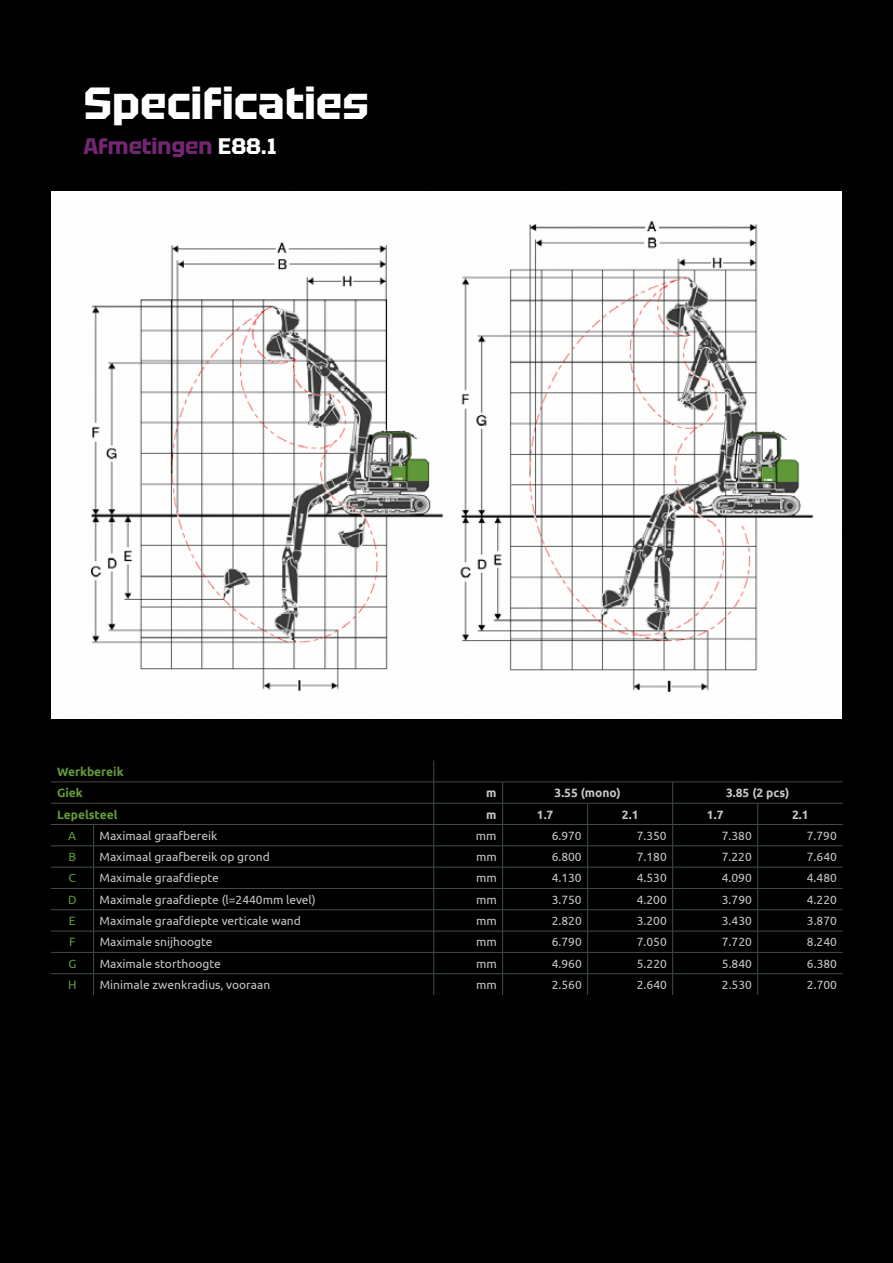
<style>
.page{position:relative;width:893px;height:1263px;background:#000}
.page>*{position:absolute;margin:0;border:0;box-sizing:border-box;transform-origin:0 0}
.t1{font:700 45px "Tektur";color:#fff}
.t2{font:700 22.5px "Tektur";color:#742673}
.t3{font:12px "Ubuntu";color:#c6c6c6}
.t4{font:700 12px "Ubuntu";color:#c6c6c6}
.t5{font:700 12px/21.3px "Ubuntu";color:#639a3a}
.t6{font:12px "Ubuntu";color:#639a3a}
.s1{color:#fff}
</style>
<div class="page">
<img style="left:51px;top:191px;width:791px;height:527px">
<hr style="left:51px;top:782px;width:43px;height:1px;background:#414c4e">
<hr style="left:94px;top:782px;width:340px;height:1px;background:#414c4e">
<hr style="left:434px;top:782px;width:69px;height:1px;background:#414c4e">
<hr style="left:503px;top:782px;width:85px;height:1px;background:#414c4e">
<hr style="left:588px;top:782px;width:85px;height:1px;background:#414c4e">
<hr style="left:673px;top:782px;width:85px;height:1px;background:#414c4e">
<hr style="left:758px;top:782px;width:85px;height:1px;background:#414c4e">
<hr style="left:51px;top:803px;width:43px;height:1px;background:#414c4e">
<hr style="left:94px;top:803px;width:340px;height:1px;background:#414c4e">
<hr style="left:434px;top:803px;width:69px;height:1px;background:#414c4e">
<hr style="left:503px;top:803px;width:85px;height:1px;background:#414c4e">
<hr style="left:588px;top:803px;width:85px;height:1px;background:#414c4e">
<hr style="left:673px;top:803px;width:85px;height:1px;background:#414c4e">
<hr style="left:758px;top:803px;width:85px;height:1px;background:#414c4e">
<hr style="left:51px;top:824px;width:43px;height:1px;background:#414c4e">
<hr style="left:94px;top:824px;width:340px;height:1px;background:#414c4e">
<hr style="left:434px;top:824px;width:69px;height:1px;background:#414c4e">
<hr style="left:503px;top:824px;width:85px;height:1px;background:#414c4e">
<hr style="left:588px;top:824px;width:85px;height:1px;background:#414c4e">
<hr style="left:673px;top:824px;width:85px;height:1px;background:#414c4e">
<hr style="left:758px;top:824px;width:85px;height:1px;background:#414c4e">
<hr style="left:51px;top:845px;width:43px;height:1px;background:#414c4e">
<hr style="left:94px;top:845px;width:340px;height:1px;background:#414c4e">
<hr style="left:434px;top:845px;width:69px;height:1px;background:#414c4e">
<hr style="left:503px;top:845px;width:85px;height:1px;background:#414c4e">
<hr style="left:588px;top:845px;width:85px;height:1px;background:#414c4e">
<hr style="left:673px;top:845px;width:85px;height:1px;background:#414c4e">
<hr style="left:758px;top:845px;width:85px;height:1px;background:#414c4e">
<hr style="left:51px;top:867px;width:43px;height:1px;background:#414c4e">
<hr style="left:94px;top:867px;width:340px;height:1px;background:#414c4e">
<hr style="left:434px;top:867px;width:69px;height:1px;background:#414c4e">
<hr style="left:503px;top:867px;width:85px;height:1px;background:#414c4e">
<hr style="left:588px;top:867px;width:85px;height:1px;background:#414c4e">
<hr style="left:673px;top:867px;width:85px;height:1px;background:#414c4e">
<hr style="left:758px;top:867px;width:85px;height:1px;background:#414c4e">
<hr style="left:51px;top:888px;width:43px;height:1px;background:#414c4e">
<hr style="left:94px;top:888px;width:340px;height:1px;background:#414c4e">
<hr style="left:434px;top:888px;width:69px;height:1px;background:#414c4e">
<hr style="left:503px;top:888px;width:85px;height:1px;background:#414c4e">
<hr style="left:588px;top:888px;width:85px;height:1px;background:#414c4e">
<hr style="left:673px;top:888px;width:85px;height:1px;background:#414c4e">
<hr style="left:758px;top:888px;width:85px;height:1px;background:#414c4e">
<hr style="left:51px;top:909px;width:43px;height:1px;background:#414c4e">
<hr style="left:94px;top:909px;width:340px;height:1px;background:#414c4e">
<hr style="left:434px;top:909px;width:69px;height:1px;background:#414c4e">
<hr style="left:503px;top:909px;width:85px;height:1px;background:#414c4e">
<hr style="left:588px;top:909px;width:85px;height:1px;background:#414c4e">
<hr style="left:673px;top:909px;width:85px;height:1px;background:#414c4e">
<hr style="left:758px;top:909px;width:85px;height:1px;background:#414c4e">
<hr style="left:51px;top:931px;width:43px;height:1px;background:#414c4e">
<hr style="left:94px;top:931px;width:340px;height:1px;background:#414c4e">
<hr style="left:434px;top:931px;width:69px;height:1px;background:#414c4e">
<hr style="left:503px;top:931px;width:85px;height:1px;background:#414c4e">
<hr style="left:588px;top:931px;width:85px;height:1px;background:#414c4e">
<hr style="left:673px;top:931px;width:85px;height:1px;background:#414c4e">
<hr style="left:758px;top:931px;width:85px;height:1px;background:#414c4e">
<hr style="left:51px;top:952px;width:43px;height:1px;background:#414c4e">
<hr style="left:94px;top:952px;width:340px;height:1px;background:#414c4e">
<hr style="left:434px;top:952px;width:69px;height:1px;background:#414c4e">
<hr style="left:503px;top:952px;width:85px;height:1px;background:#414c4e">
<hr style="left:588px;top:952px;width:85px;height:1px;background:#414c4e">
<hr style="left:673px;top:952px;width:85px;height:1px;background:#414c4e">
<hr style="left:758px;top:952px;width:85px;height:1px;background:#414c4e">
<hr style="left:51px;top:973px;width:43px;height:1px;background:#414c4e">
<hr style="left:94px;top:973px;width:340px;height:1px;background:#414c4e">
<svg style="left:93px;top:825px;width:1px;height:170px"></svg>
<hr style="left:434px;top:973px;width:69px;height:1px;background:#414c4e">
<svg style="left:433px;top:760px;width:1px;height:235px"></svg>
<hr style="left:503px;top:973px;width:85px;height:1px;background:#414c4e">
<svg style="left:502px;top:783px;width:1px;height:212px"></svg>
<hr style="left:588px;top:973px;width:85px;height:1px;background:#414c4e">
<svg style="left:587px;top:803px;width:1px;height:192px"></svg>
<hr style="left:673px;top:973px;width:85px;height:1px;background:#414c4e">
<svg style="left:672px;top:782px;width:1px;height:213px"></svg>
<hr style="left:758px;top:973px;width:85px;height:1px;background:#414c4e">
<svg style="left:757px;top:803px;width:1px;height:192px"></svg>
<h1 class="t1" style="left:83px;top:74px;width:287px">Specificaties</h1>
<h2 class="t2" style="left:83px;top:132px;width:195px">Afmetingen <span class="s1">E88.1</span></h2>
<p class="t5" style="left:57px;top:761px;width:68px">Werkbereik<br>Giek</p>
<p class="t4" style="left:486px;top:786px;width:12px">m</p>
<p class="t4" style="left:554px;top:786px;width:68px">3.55 (mono)</p>
<p class="t4" style="left:726px;top:786px;width:65px">3.85 (2 pcs)</p>
<p class="t5" style="left:57px;top:803px;width:62px">Lepelsteel</p>
<p class="t4" style="left:486px;top:807px;width:12px">m</p>
<p class="t4" style="left:537px;top:807px;width:18px">1.7</p>
<p class="t4" style="left:622px;top:807px;width:18px">2.1</p>
<p class="t4" style="left:707px;top:807px;width:18px">1.7</p>
<p class="t4" style="left:792px;top:807px;width:18px">2.1</p>
<p class="t6" style="left:68px;top:828px;width:9px">A</p>
<p class="t3" style="left:100px;top:828px;width:119px">Maximaal graafbereik</p>
<p class="t3" style="left:476px;top:828px;width:22px">mm</p>
<p class="t3" style="left:552px;top:828px;width:32px">6.970</p>
<p class="t3" style="left:637px;top:828px;width:32px">7.350</p>
<p class="t3" style="left:722px;top:828px;width:32px">7.380</p>
<p class="t3" style="left:807px;top:828px;width:32px">7.790</p>
<p class="t6" style="left:68px;top:849px;width:9px">B</p>
<p class="t3" style="left:100px;top:849px;width:172px">Maximaal graafbereik op grond</p>
<p class="t3" style="left:476px;top:849px;width:22px">mm</p>
<p class="t3" style="left:552px;top:849px;width:32px">6.800</p>
<p class="t3" style="left:637px;top:849px;width:32px">7.180</p>
<p class="t3" style="left:722px;top:849px;width:32px">7.220</p>
<p class="t3" style="left:807px;top:849px;width:32px">7.640</p>
<p class="t6" style="left:69px;top:871px;width:9px">C</p>
<p class="t3" style="left:100px;top:871px;width:121px">Maximale graafdiepte</p>
<p class="t3" style="left:476px;top:871px;width:22px">mm</p>
<p class="t3" style="left:552px;top:871px;width:32px">4.130</p>
<p class="t3" style="left:637px;top:871px;width:32px">4.530</p>
<p class="t3" style="left:722px;top:871px;width:32px">4.090</p>
<p class="t3" style="left:807px;top:871px;width:32px">4.480</p>
<p class="t6" style="left:68px;top:892px;width:10px">D</p>
<p class="t3" style="left:100px;top:892px;width:218px">Maximale graafdiepte (l=2440mm level)</p>
<p class="t3" style="left:476px;top:892px;width:22px">mm</p>
<p class="t3" style="left:552px;top:892px;width:32px">3.750</p>
<p class="t3" style="left:637px;top:892px;width:32px">4.200</p>
<p class="t3" style="left:722px;top:892px;width:32px">3.790</p>
<p class="t3" style="left:807px;top:892px;width:32px">4.220</p>
<p class="t6" style="left:69px;top:913px;width:8px">E</p>
<p class="t3" style="left:100px;top:913px;width:203px">Maximale graafdiepte verticale wand</p>
<p class="t3" style="left:476px;top:913px;width:22px">mm</p>
<p class="t3" style="left:552px;top:913px;width:32px">2.820</p>
<p class="t3" style="left:637px;top:913px;width:32px">3.200</p>
<p class="t3" style="left:722px;top:913px;width:32px">3.430</p>
<p class="t3" style="left:807px;top:913px;width:32px">3.870</p>
<p class="t6" style="left:69px;top:935px;width:8px">F</p>
<p class="t3" style="left:100px;top:935px;width:114px">Maximale snijhoogte</p>
<p class="t3" style="left:476px;top:935px;width:22px">mm</p>
<p class="t3" style="left:552px;top:935px;width:32px">6.790</p>
<p class="t3" style="left:637px;top:935px;width:32px">7.050</p>
<p class="t3" style="left:722px;top:935px;width:32px">7.720</p>
<p class="t3" style="left:807px;top:935px;width:32px">8.240</p>
<p class="t6" style="left:68px;top:956px;width:10px">G</p>
<p class="t3" style="left:100px;top:956px;width:123px">Maximale storthoogte</p>
<p class="t3" style="left:476px;top:956px;width:22px">mm</p>
<p class="t3" style="left:552px;top:956px;width:32px">4.960</p>
<p class="t3" style="left:637px;top:956px;width:32px">5.220</p>
<p class="t3" style="left:722px;top:956px;width:32px">5.840</p>
<p class="t3" style="left:807px;top:956px;width:32px">6.380</p>
<p class="t6" style="left:68px;top:977px;width:10px">H</p>
<p class="t3" style="left:100px;top:977px;width:172px">Minimale zwenkradius, vooraan</p>
<p class="t3" style="left:476px;top:977px;width:22px">mm</p>
<p class="t3" style="left:552px;top:977px;width:32px">2.560</p>
<p class="t3" style="left:637px;top:977px;width:32px">2.640</p>
<p class="t3" style="left:722px;top:977px;width:32px">2.530</p>
<p class="t3" style="left:807px;top:977px;width:32px">2.700</p>
</div>
